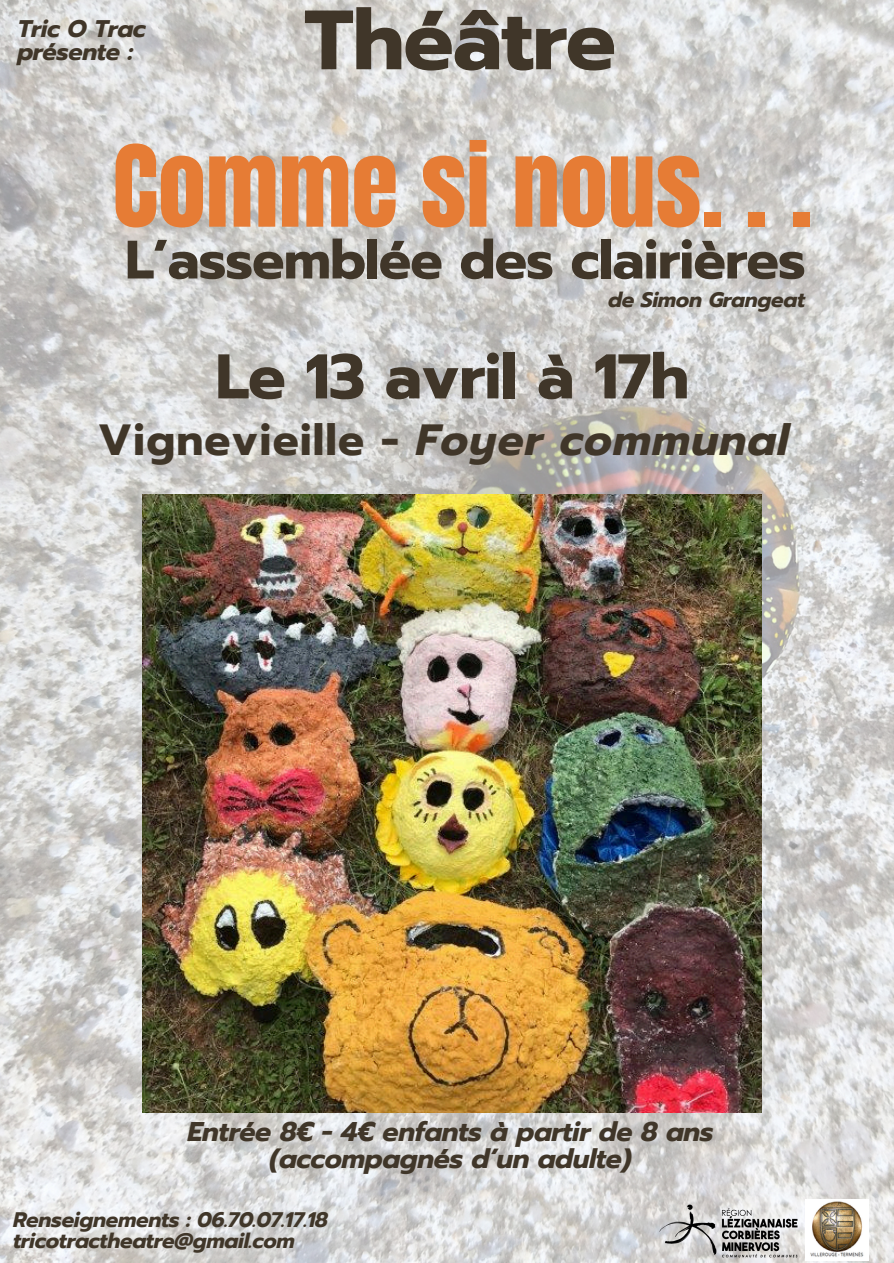
<style>
.page{position:relative;width:894px;height:1263px;background:#fff}
.page>*{position:absolute;margin:0;border:0;box-sizing:border-box;transform-origin:0 0}
.t1{font:96px "Anton";color:#e67c35}
.t2{font:700 84px "Prompt";letter-spacing:-.015em;color:#403629}
.t3{font:700 63px "Prompt";letter-spacing:-.015em;color:#403629}
.t4{font:700 54px "Prompt";letter-spacing:-.015em;color:#403629}
.t5{font:700 43.5px "Prompt";letter-spacing:.025em;color:#403629}
.t6{font:italic 700 27px/27px "Prompt";letter-spacing:-.015em;color:#403629;text-align:center}
.t7{font:italic 700 24px "Prompt";letter-spacing:-.015em;color:#403629}
.t8{font:italic 700 21px "Prompt";letter-spacing:-.015em;color:#403629}
.s1{font-style:italic}
</style>
<div class="page">
<img style="left:0;top:0;width:894px;height:1263px">
<img style="left:143px;top:495px;width:619px;height:618px">
<img style="left:651px;top:1200px;width:218px;height:61px">
<h6 class="t7" style="left:17px;top:10px;width:130px">Tric O Trac</h6>
<p class="t7" style="left:17px;top:34px;width:117px">présente :</p>
<p class="t2" style="left:304px;top:-22px;width:314px">Théâtre</p>
<p class="t1" style="left:113px;top:117px;width:701px">COMME SI NOUS. . .</p>
<p class="t4" style="left:125px;top:220px;width:682px">L’assemblée des clairières</p>
<p class="t8" style="left:608px;top:284px;width:199px">de Simon Grangeat</p>
<h3 class="t3" style="left:216px;top:330px;width:475px">Le 13 avril à 17h</h3>
<h3 class="t5" style="left:98px;top:408px;width:692px">Vignevieille - <span class="s1">Foyer communal</span></h3>
<h2 class="t6" style="left:187px;top:1118px;width:528px">Entrée 8€ - 4€ enfants à partir de 8 ans (accompagnés d’un adulte)</h2>
<h1 class="t8" style="left:13px;top:1204px;width:316px">Renseignements : 06.70.07.17.18</h1>
<h4 class="t8" style="left:13px;top:1225px;width:283px">tricotractheatre@gmail.com</h4>
</div>
